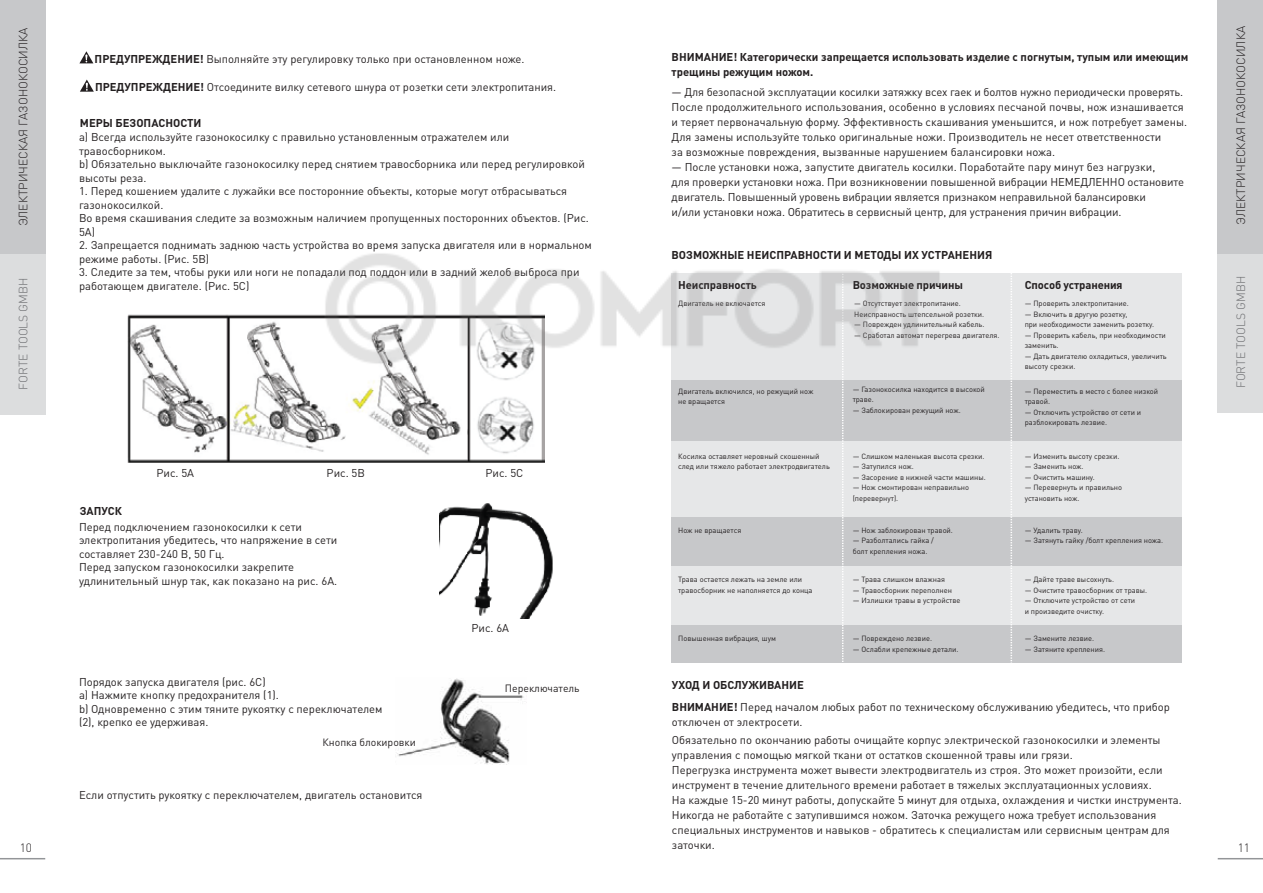
<style>
.page{position:relative;width:1263px;height:893px;background:#fff}
.page>*{position:absolute;margin:0;border:0;box-sizing:border-box;transform-origin:0 0}
.t1{font:300 12px "DIN Pro";color:#231f20}
.t2{font:300 12px "DIN Pro";color:#6d6e71}
.t3{font:11.25px/15px "DIN Pro";color:#231f20}
.t4{font:11.25px/13.5px "DIN Pro";color:#231f20}
.t5{font:700 11.25px/15px "DIN Pro";color:#231f20}
.t6{font:10.5px "DIN Pro";color:#231f20}
.t7{font:7.5px/10.5px "DIN Pro";color:#231f20}
.s1{font-weight:700}
</style>
<div class="page">
<div style="left:1218px;top:0;width:45px;height:412px;background:#dcddde"></div>
<div style="left:1218px;top:0;width:45px;height:254px;background:#c7c8ca"></div>
<div style="left:0;top:0;width:45px;height:414px;background:#dcddde"></div>
<div style="left:0;top:0;width:45px;height:254px;background:#c7c8ca"></div>
<hr style="left:0;top:858px;width:45px;height:1px;background:#939598">
<hr style="left:1218px;top:858px;width:45px;height:1px;background:#939598">
<svg style="left:79px;top:51px;width:14px;height:12px"></svg>
<svg style="left:80px;top:80px;width:14px;height:12px"></svg>
<img style="left:127px;top:314px;width:417px;height:149px">
<img style="left:439px;top:503px;width:114px;height:115px">
<img style="left:397px;top:678px;width:130px;height:87px">
<div style="left:671px;top:625px;width:170px;height:38px;background:#c7c8ca"></div>
<div style="left:841px;top:625px;width:170px;height:38px;background:#c7c8ca"></div>
<div style="left:1011px;top:625px;width:170px;height:38px;background:#c7c8ca"></div>
<div style="left:671px;top:565px;width:170px;height:60px;background:#e6e7e8"></div>
<div style="left:841px;top:565px;width:170px;height:60px;background:#e6e7e8"></div>
<div style="left:1011px;top:565px;width:170px;height:60px;background:#e6e7e8"></div>
<div style="left:671px;top:517px;width:170px;height:48px;background:#c7c8ca"></div>
<div style="left:841px;top:517px;width:170px;height:48px;background:#c7c8ca"></div>
<div style="left:1011px;top:517px;width:170px;height:48px;background:#c7c8ca"></div>
<div style="left:671px;top:441px;width:170px;height:76px;background:#e6e7e8"></div>
<div style="left:841px;top:441px;width:170px;height:76px;background:#e6e7e8"></div>
<div style="left:1011px;top:441px;width:170px;height:76px;background:#e6e7e8"></div>
<div style="left:671px;top:379px;width:170px;height:62px;background:#c7c8ca"></div>
<div style="left:841px;top:379px;width:170px;height:62px;background:#c7c8ca"></div>
<div style="left:1011px;top:379px;width:170px;height:62px;background:#c7c8ca"></div>
<div style="left:841px;top:273px;width:170px;height:106px;background:#e6e7e8"></div>
<div style="left:1011px;top:273px;width:170px;height:106px;background:#e6e7e8"></div>
<svg style="left:1007px;top:273px;width:5px;height:390px"></svg>
<svg style="left:838px;top:377px;width:5px;height:285px"></svg>
<img style="left:316px;top:253px;width:624px;height:124px">
<p class="t1" style="left:1233px;top:225px;width:200px;rotate:-90deg">ЭЛЕКТРИЧЕСКАЯ ГАЗОНОКОСИЛКА</p>
<p class="t1" style="left:15px;top:226px;width:200px;rotate:-90deg">ЭЛЕКТРИЧЕСКАЯ ГАЗОНОКОСИЛКА</p>
<p class="t5" style="left:672px;top:48px;width:518px">ВНИМАНИЕ! Категорически запрещается использовать изделие с погнутым, тупым или имеющим трещины режущим ножом.</p>
<p class="t3" style="left:672px;top:84px;width:517px">― Для безопасной эксплуатации косилки затяжку всех гаек и болтов нужно периодически проверять.<br>После продолжительного использования, особенно в условиях песчаной почвы, нож изнашивается и теряет первоначальную форму. Эффективность скашивания уменьшится, и нож потребует замены.<br>Для замены используйте только оригинальные ножи. Производитель не несет ответственности<br>за возможные повреждения, вызванные нарушением балансировки ножа.<br>― После установки ножа, запустите двигатель косилки. Поработайте пару минут без нагрузки,<br>для проверки установки ножа. При возникновении повышенной вибрации НЕМЕДЛЕННО остановите двигатель. Повышенный уровень вибрации является признаком неправильной балансировки<br>и/или установки ножа. Обратитесь в сервисный центр, для устранения причин вибрации.</p>
<p class="t5" style="left:672px;top:246px;width:322px">ВОЗМОЖНЫЕ НЕИСПРАВНОСТИ И МЕТОДЫ ИХ УСТРАНЕНИЯ</p>
<p class="t5" style="left:678px;top:276px;width:80px">Неисправность</p>
<p class="t5" style="left:853px;top:276px;width:112px">Возможные причины</p>
<p class="t5" style="left:1025px;top:276px;width:99px">Способ устранения</p>
<p class="t7" style="left:678px;top:298px;width:89px">Двигатель не включается</p>
<p class="t7" style="left:854px;top:298px;width:147px">― Отсутствует электропитание.<br>Неисправность штепсельной розетки.<br>― Поврежден удлинительный кабель.<br>― Сработал автомат перегрева двигателя.</p>
<p class="t7" style="left:1025px;top:298px;width:144px">― Проверить электропитание.<br>― Включить в другую розетку,<br>при необходимости заменить розетку.<br>― Проверить кабель, при необходимости заменить.<br>― Дать двигателю охладиться, увеличить высоту срезки.</p>
<p class="t7" style="left:678px;top:385px;width:137px">Двигатель включился, но режущий нож не вращается</p>
<p class="t7" style="left:853px;top:383px;width:134px">― Газонокосилка находится в высокой траве.<br>― Заблокирован режущий нож.</p>
<p class="t7" style="left:1025px;top:385px;width:135px">― Переместить в место с более низкой травой.<br>― Отключить устройство от сети и разблокировать лезвие.</p>
<p class="t7" style="left:678px;top:450px;width:153px">Косилка оставляет неровный скошенный след или тяжело работает электродвигатель</p>
<p class="t7" style="left:853px;top:450px;width:135px">― Слишком маленькая высота срезки. ― Затупился нож.<br>― Засорение в нижней части машины. ― Нож смонтирован неправильно (перевернут).</p>
<p class="t7" style="left:1025px;top:450px;width:99px">― Изменить высоту срезки. ― Заменить нож.<br>― Очистить машину.<br>― Перевернуть и правильно установить нож.</p>
<p class="t7" style="left:678px;top:524px;width:65px">Нож не вращается</p>
<p class="t7" style="left:853px;top:524px;width:102px">― Нож заблокирован травой. ― Разболтались гайка /<br>болт крепления ножа.</p>
<p class="t7" style="left:1025px;top:524px;width:140px">― Удалить траву.<br>― Затянуть гайку /болт крепления ножа.</p>
<p class="t7" style="left:678px;top:574px;width:136px">Трава остается лежать на земле или травосборник не наполняется до конца</p>
<p class="t7" style="left:853px;top:574px;width:109px">― Трава слишком влажная<br>― Травосборник переполнен ― Излишки травы в устройстве</p>
<p class="t7" style="left:1025px;top:574px;width:124px">― Дайте траве высохнуть.<br>― Очистите травосборник от травы. ― Отключите устройство от сети<br>и произведите очистку.</p>
<p class="t7" style="left:678px;top:633px;width:99px">Повышенная вибрация, шум</p>
<p class="t7" style="left:853px;top:633px;width:107px">― Повреждено лезвие.<br>― Ослабли крепежные детали.</p>
<p class="t7" style="left:1025px;top:633px;width:82px">― Замените лезвие.<br>― Затяните крепления.</p>
<p class="t3" style="left:672px;top:674px;width:499px;line-height:21.8px"><span class="s1">УХОД И ОБСЛУЖИВАНИЕ<br>ВНИМАНИЕ!</span> Перед началом любых работ по техническому обслуживанию убедитесь, что прибор</p>
<p class="t3" style="left:672px;top:712px;width:490px;line-height:18px">отключен от электросети.<br>Обязательно по окончанию работы очищайте корпус электрической газонокосилки и элементы</p>
<p class="t3" style="left:672px;top:747px;width:511px">управления с помощью мягкой ткани от остатков скошенной травы или грязи.<br>Перегрузка инструмента может вывести электродвигатель из строя. Это может произойти, если инструмент в течение длительного времени работает в тяжелых эксплуатационных условиях.<br>На каждые 15-20 минут работы, допускайте 5 минут для отдыха, охлаждения и чистки инструмента.<br>Никогда не работайте с затупившимся ножом. Заточка режущего ножа требует использования специальных инструментов и навыков - обратитесь к специалистам или сервисным центрам для заточки.</p>
<p class="t4" style="left:95px;top:51px;width:431px"><span class="s1">ПРЕДУПРЕЖДЕНИЕ!</span> Выполняйте эту регулировку только при остановленном ноже.</p>
<p class="t4" style="left:95px;top:79px;width:463px"><span class="s1">ПРЕДУПРЕЖДЕНИЕ!</span> Отсоедините вилку сетевого шнура от розетки сети электропитания.</p>
<p class="t4" style="left:79px;top:129px;width:507px">a) Всегда используйте газонокосилку с правильно установленным отражателем или травосборником.<br>b) Обязательно выключайте газонокосилку перед снятием травосборника или перед регулировкой высоты реза.</p>
<p class="t4" style="left:79px;top:183px;width:511px">1. Перед кошением удалите с лужайки все посторонние объекты, которые могут отбрасываться газонокосилкой.<br>Во время скашивания следите за возможным наличием пропущенных посторонних объектов. (Рис.<br>5A)</p>
<p class="t4" style="left:79px;top:237px;width:514px">2. Запрещается поднимать заднюю часть устройства во время запуска двигателя или в нормальном режиме работы. (Рис. 5B)</p>
<p class="t4" style="left:79px;top:264px;width:502px">3. Следите за тем, чтобы руки или ноги не попадали под поддон или в задний желоб выброса при работающем двигателе. (Рис. 5C)</p>
<p class="t5" style="left:80px;top:114px;width:123px">МЕРЫ БЕЗОПАСНОСТИ</p>
<p class="t2" style="left:15px;top:389px;width:113px;rotate:-90deg">FORTE TOOLS GMBH</p>
<p class="t2" style="left:1233px;top:388px;width:113px;rotate:-90deg">FORTE TOOLS GMBH</p>
<p class="t4" style="left:156px;top:465px;width:39px">Рис. 5А</p>
<p class="t4" style="left:327px;top:465px;width:40px">Рис. 5В</p>
<p class="t4" style="left:485px;top:465px;width:39px">Рис. 5С</p>
<p class="t5" style="left:80px;top:502px;width:44px">ЗАПУСК</p>
<p class="t4" style="left:79px;top:519px;width:260px">Перед подключением газонокосилки к сети электропитания убедитесь, что напряжение в сети составляет 230-240 В, 50 Гц.<br>Перед запуском газонокосилки закрепите удлинительный шнур так, как показано на рис. 6A.</p>
<p class="t4" style="left:471px;top:620px;width:39px">Рис. 6А</p>
<p class="t4" style="left:79px;top:674px;width:305px">Порядок запуска двигателя (рис. 6С)<br>a) Нажмите кнопку предохранителя (1).<br>b) Одновременно с этим тяните рукоятку с переключателем (2), крепко ее удерживая.</p>
<p class="t6" style="left:505px;top:680px;width:76px">Переключатель</p>
<p class="t6" style="left:323px;top:734px;width:95px">Кнопка блокировки</p>
<p class="t4" style="left:79px;top:787px;width:345px">Если отпустить рукоятку с переключателем, двигатель остановится</p>
<p class="t1" style="left:20px;top:839px;width:14px">10</p>
<p class="t1" style="left:1238px;top:839px;width:14px">11</p>
</div>
